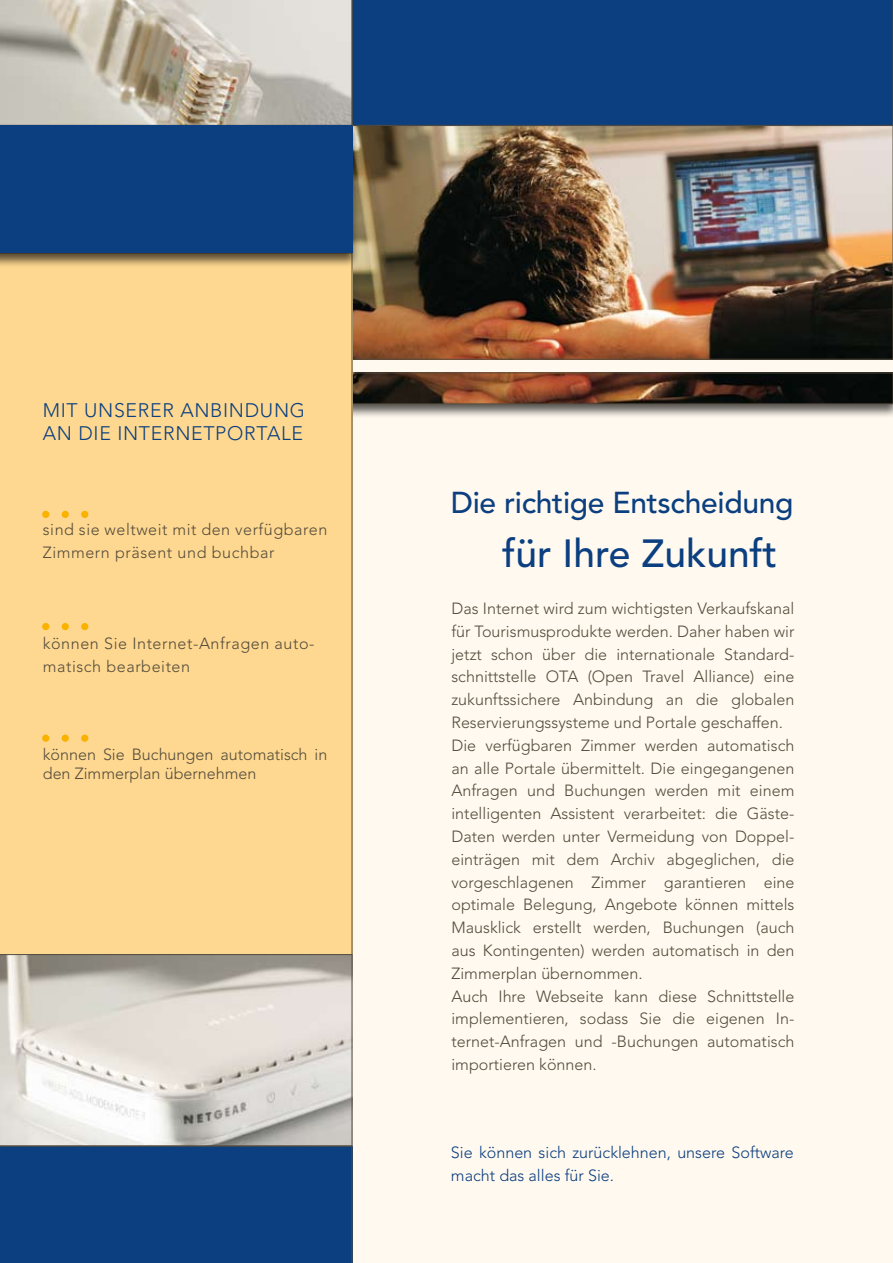
<style>
.page{position:relative;width:893px;height:1263px;background:#fff9ef}
.page>*{position:absolute;margin:0;border:0;box-sizing:border-box;transform-origin:0 0}
.t1{font:500 39px "Avenir";color:#0b3f80}
.t2{font:500 30px "Avenir";letter-spacing:-.01em;color:#0b3f80}
.t3{font:300 19.5px/22.8px "Avenir";letter-spacing:.035em;color:#0b3f80}
.t4{font:300 16.2px/22.8px "Avenir";color:#544c3c}
.t5{font:300 16.2px/22.8px "Avenir";letter-spacing:.035em;color:#544c3c}
.t6{font:300 16.2px/22.8px "Avenir";color:#0b3f80}
</style>
<div class="page">
<div style="left:333px;top:371px;width:560px;height:54px;background:#000;opacity:.65"></div>
<img style="left:352px;top:375px;width:539px;height:27px">
<div style="left:342px;top:373px;width:551px;height:31px;border:1px solid #544c3c"></div>
<img style="left:352px;top:127px;width:539px;height:230px">
<div style="left:343px;top:125px;width:550px;height:234px;border:1px solid #544c3c"></div>
<svg style="left:0;top:0;width:352px;height:124px;background:#c6c0b4"></svg>
<div style="left:0;top:274px;width:352px;height:680px;background:#fed890"></div>
<div style="left:0;top:124px;width:366px;height:150px;background:#000;opacity:.65"></div>
<div style="left:0;top:125px;width:352px;height:128px;background:#0b3f80"></div>
<div style="left:352px;top:0;width:541px;height:125px;background:#0b3f80"></div>
<svg style="left:0;top:954px;width:352px;height:192px;background:#d4d0ca"></svg>
<div style="left:0;top:1146px;width:352px;height:117px;background:#0b3f80"></div>
<svg style="left:42px;top:511px;width:46px;height:7px"></svg>
<svg style="left:42px;top:623px;width:46px;height:7px"></svg>
<svg style="left:42px;top:735px;width:46px;height:7px"></svg>
<p class="t3" style="left:43px;top:399px;width:264px">MIT UNSERER ANBINDUNG<br>AN DIE INTERNETPORTALE</p>
<p class="t5" style="left:43px;top:518px;width:286px">sind sie weltweit mit den verfügbaren<br>Zimmern präsent und buchbar</p>
<p class="t5" style="left:43px;top:632px;width:273px">können Sie Internet-Anfragen auto&shy;matisch bearbeiten</p>
<p class="t4" style="left:43px;top:744px;width:286px;line-height:19.4px">können Sie Buchungen automatisch in den Zimmerplan übernehmen</p>
<h2 class="t2" style="left:451px;top:485px;width:344px">Die richtige Entscheidung</h2>
<h1 class="t1" style="left:503px;top:531px;width:276px">für Ihre Zukunft</h1>
<p class="t4" style="left:451px;top:597px;width:345px">Das Internet wird zum wichtigsten Verkaufskanal für Tourismusprodukte werden. Daher haben wir jetzt schon über die internationale Standard&shy;schnittstelle OTA (Open Travel Alliance) eine zukunftssichere Anbindung an die globalen Reservierungssysteme und Portale geschaffen.<br>Die verfügbaren Zimmer werden automatisch an alle Portale übermittelt. Die eingegangenen Anfragen und Buchungen werden mit einem intelligenten Assistent verarbeitet: die Gäste-Daten werden unter Vermeidung von Doppel&shy;einträgen mit dem Archiv abgeglichen, die vorgeschlagenen Zimmer garantieren eine optimale Belegung, Angebote können mittels Mausklick erstellt werden, Buchungen (auch aus Kontingenten) werden automatisch in den Zimmerplan übernommen.<br>Auch Ihre Webseite kann diese Schnittstelle implementieren, sodass Sie die eigenen In&shy;ternet-Anfragen und -Buchungen automatisch importieren können.</p>
<p class="t6" style="left:451px;top:1141px;width:344px">Sie können sich zurücklehnen, unsere Software macht das alles für Sie.</p>
</div>
